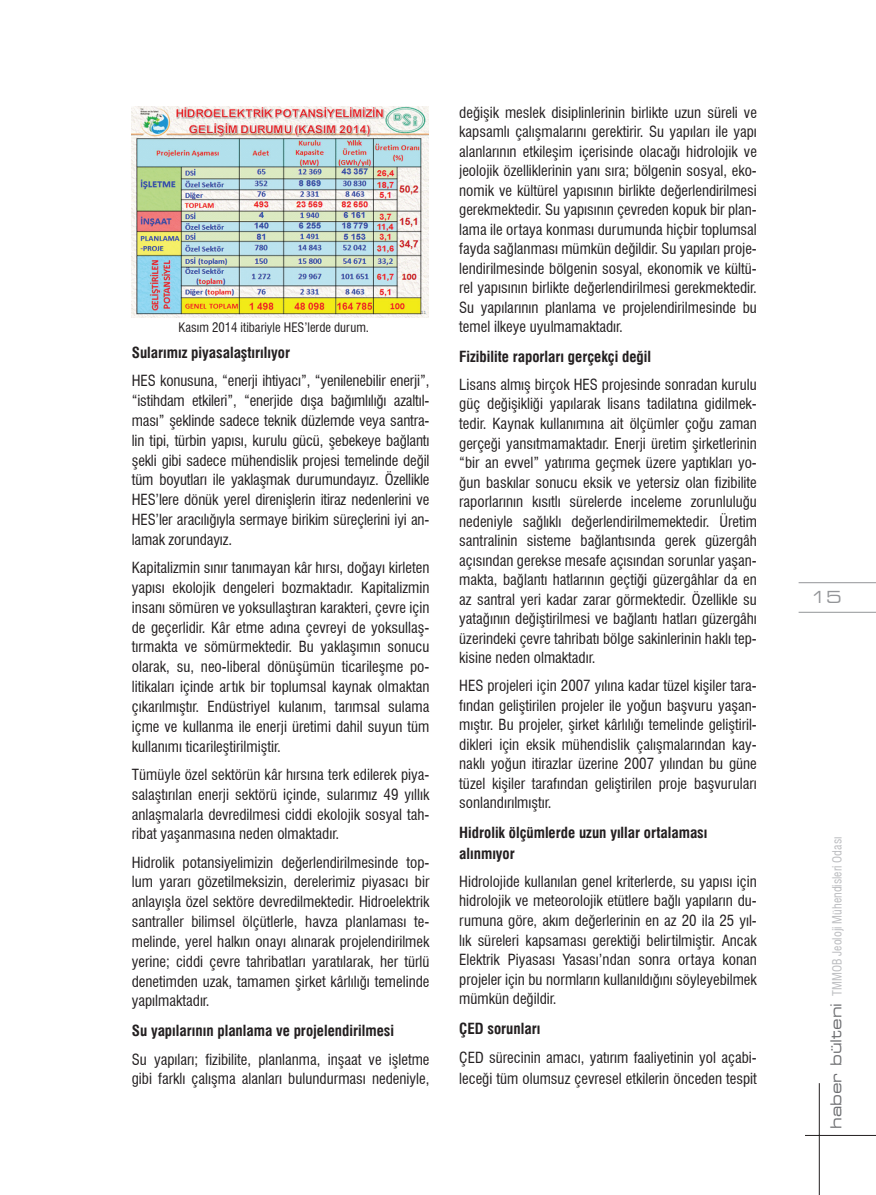
<style>
.page{position:relative;width:876px;height:1195px;background:#fff}
.page>*{position:absolute;margin:0;border:0;box-sizing:border-box;transform-origin:0 0}
.t1{font:expanded 16.5px "Square 721 BT";color:#939598}
.t2{font:condensed 15px/19.5px "Swiss 721 BT";color:#231f20;text-align:justify}
.t3{font:700 condensed 15px/21px "Swiss 721 BT";color:#231f20}
.t4{font:condensed 12.75px "Swiss 721 BT";color:#231f20}
.t5{font:12px "Swiss 721 Condensed BT";color:#bcbdc0}
.s1{font-family:"Square 721 BT";font-stretch:expanded;font-size:15px;color:#6c6d70}
</style>
<div class="page">
<hr style="left:799px;top:582px;width:77px;height:1px;background:#939598">
<hr style="left:799px;top:612px;width:77px;height:1px;background:#939598">
<hr style="left:805px;top:1135px;width:71px;height:1px;background:#231f20">
<hr style="left:819px;top:1083px;width:1px;height:112px;background:#231f20">
<img style="left:132px;top:106px;width:297px;height:212px">
<p class="t4" style="left:179px;top:319px;width:192px">Kasım 2014 itibariyle HES’lerde durum.</p>
<p class="t3" style="left:132px;top:342px;width:160px">Sularımız piyasalaştırılıyor</p>
<p class="t2" style="left:132px;top:371px;width:299px">HES konusuna, “enerji ihtiyacı”, “yenilenebilir enerji”, “istihdam etkileri”, “enerjide dışa bağımlılığı azaltıl&shy;ması” şeklinde sadece teknik düzlemde veya santra&shy;lin tipi, türbin yapısı, kurulu gücü, şebekeye bağlantı şekli gibi sadece mühendislik projesi temelinde değil tüm boyutları ile yaklaşmak durumundayız. Özellikle HES’lere dönük yerel direnişlerin itiraz nedenlerini ve HES’ler aracılığıyla sermaye birikim süreçlerini iyi an&shy;lamak zorundayız.</p>
<p class="t2" style="left:132px;top:558px;width:299px">Kapitalizmin sınır tanımayan kâr hırsı, doğayı kirleten yapısı ekolojik dengeleri bozmaktadır. Kapitalizmin insanı sömüren ve yoksullaştıran karakteri, çevre için de geçerlidir. Kâr etme adına çevreyi de yoksullaş&shy;tırmakta ve sömürmektedir. Bu yaklaşımın sonucu olarak, su, neo-liberal dönüşümün ticarileşme po&shy;litikaları içinde artık bir toplumsal kaynak olmaktan çıkarılmıştır. Endüstriyel kulanım, tarımsal sulama içme ve kullanma ile enerji üretimi dahil suyun tüm kullanımı ticarileştirilmiştir.</p>
<p class="t2" style="left:132px;top:764px;width:299px">Tümüyle özel sektörün kâr hırsına terk edilerek piya&shy;salaştırılan enerji sektörü içinde, sularımız 49 yıllık anlaşmalarla devredilmesi ciddi ekolojik sosyal tah&shy;ribat yaşanmasına neden olmaktadır.</p>
<p class="t2" style="left:132px;top:852px;width:299px">Hidrolik potansiyelimizin değerlendirilmesinde top&shy;lum yararı gözetilmeksizin, derelerimiz piyasacı bir anlayışla özel sektöre devredilmektedir. Hidroelektrik santraller bilimsel ölçütlerle, havza planlaması te&shy;melinde, yerel halkın onayı alınarak projelendirilmek yerine; ciddi çevre tahribatları yaratılarak, her türlü denetimden uzak, tamamen şirket kârlılığı temelinde yapılmaktadır.</p>
<p class="t3" style="left:132px;top:1020px;width:264px">Su yapılarının planlama ve projelendirilmesi</p>
<p class="t2" style="left:132px;top:1049px;width:299px">Su yapıları; fizibilite, planlanma, inşaat ve işletme gibi farklı çalışma alanları bulundurması nedeniyle,</p>
<p class="t2" style="left:459px;top:102px;width:299px">değişik meslek disiplinlerinin birlikte uzun süreli ve kapsamlı çalışmalarını gerektirir. Su yapıları ile yapı alanlarının etkileşim içerisinde olacağı hidrolojik ve jeolojik özelliklerinin yanı sıra; bölgenin sosyal, eko&shy;nomik ve kültürel yapısının birlikte değerlendirilmesi gerekmektedir. Su yapısının çevreden kopuk bir plan&shy;lama ile ortaya konması durumunda hiçbir toplumsal fayda sağlanması mümkün değildir. Su yapıları proje&shy;lendirilmesinde bölgenin sosyal, ekonomik ve kültü&shy;rel yapısının birlikte değerlendirilmesi gerekmektedir.<br>Su yapılarının planlama ve projelendirilmesinde bu temel ilkeye uyulmamaktadır.</p>
<p class="t3" style="left:459px;top:346px;width:193px">Fizibilite raporları gerçekçi değil</p>
<p class="t2" style="left:459px;top:375px;width:299px">Lisans almış birçok HES projesinde sonradan kurulu güç değişikliği yapılarak lisans tadilatına gidilmek&shy;tedir. Kaynak kullanımına ait ölçümler çoğu zaman gerçeği yansıtmamaktadır. Enerji üretim şirketlerinin “bir an evvel” yatırıma geçmek üzere yaptıkları yo&shy;ğun baskılar sonucu eksik ve yetersiz olan fizibilite raporlarının kısıtlı sürelerde inceleme zorunluluğu nedeniyle sağlıklı değerlendirilmemektedir. Üretim santralinin sisteme bağlantısında gerek güzergâh açısından gerekse mesafe açısından sorunlar yaşan&shy;makta, bağlantı hatlarının geçtiği güzergâhlar da en az santral yeri kadar zarar görmektedir. Özellikle su yatağının değiştirilmesi ve bağlantı hatları güzergâhı üzerindeki çevre tahribatı bölge sakinlerinin haklı tep&shy;kisine neden olmaktadır.</p>
<p class="t2" style="left:459px;top:676px;width:299px">HES projeleri için 2007 yılına kadar tüzel kişiler tara&shy;fından geliştirilen projeler ile yoğun başvuru yaşan&shy;mıştır. Bu projeler, şirket kârlılığı temelinde geliştiril&shy;dikleri için eksik mühendislik çalışmalarından kay&shy;naklı yoğun itirazlar üzerine 2007 yılından bu güne tüzel kişiler tarafından geliştirilen proje başvuruları sonlandırılmıştır.</p>
<p class="t3" style="left:459px;top:822px;width:250px">Hidrolik ölçümlerde uzun yıllar ortalaması alınmıyor</p>
<p class="t2" style="left:459px;top:872px;width:299px">Hidrolojide kullanılan genel kriterlerde, su yapısı için hidrolojik ve meteorolojik etütlere bağlı yapıların du&shy;rumuna göre, akım değerlerinin en az 20 ila 25 yıl&shy;lık süreleri kapsaması gerektiği belirtilmiştir. Ancak Elektrik Piyasası Yasası’ndan sonra ortaya konan projeler için bu normların kullanıldığını söyleyebilmek mümkün değildir.</p>
<p class="t3" style="left:459px;top:1018px;width:83px">ÇED sorunları</p>
<p class="t2" style="left:459px;top:1047px;width:299px;line-height:21px">ÇED sürecinin amacı, yatırım faaliyetinin yol açabi&shy;leceği tüm olumsuz çevresel etkilerin önceden tespit</p>
<p class="t1" style="left:811px;top:588px;width:33px">15</p>
<p class="t5" style="left:830px;top:1129px;width:294px;rotate:-90deg"><span class="s1">haber bülteni</span> TMMOB Jeoloji Mühendisleri Odasý</p>
</div>
